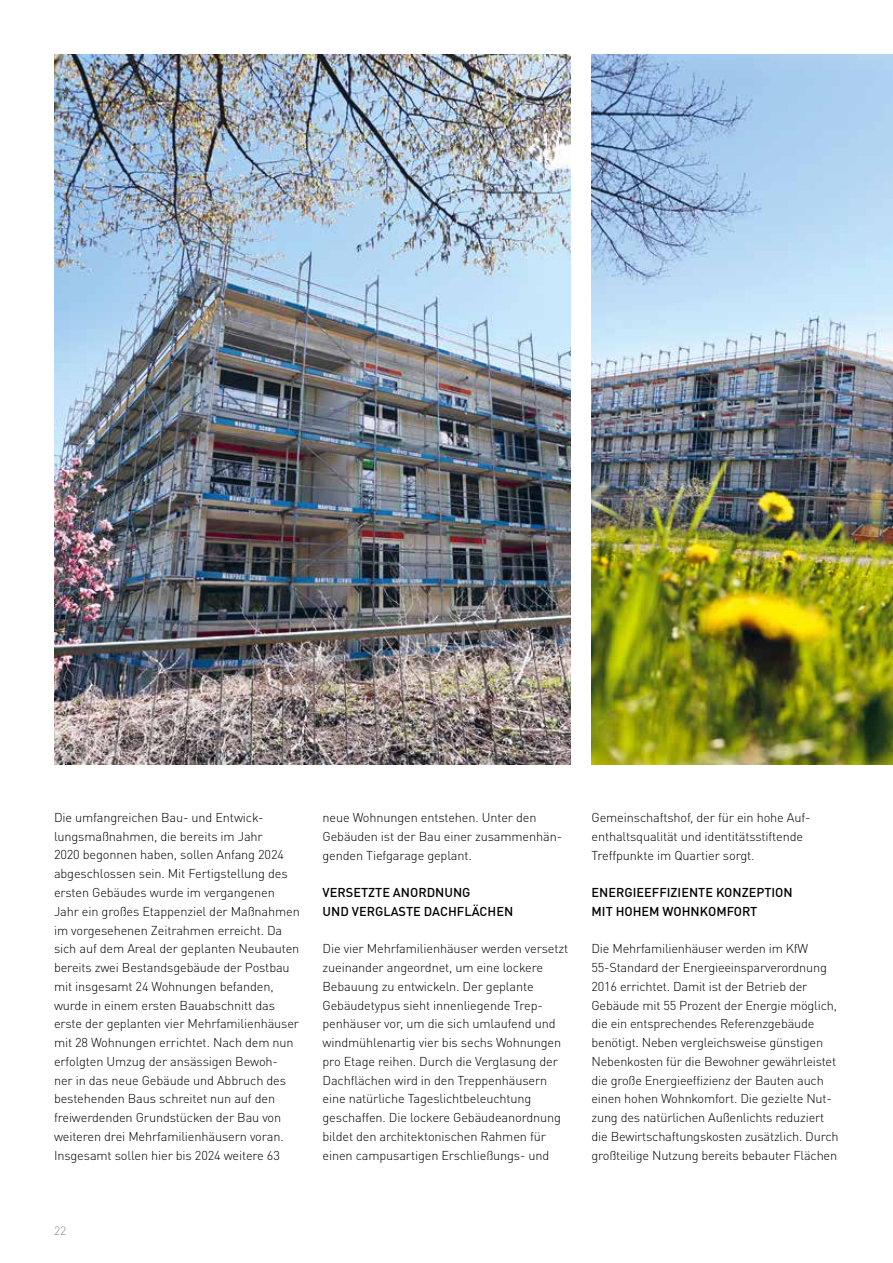
<style>
.page{position:relative;width:893px;height:1263px;background:#fff}
.page>*{position:absolute;margin:0;border:0;box-sizing:border-box;transform-origin:0 0}
.t1{font:300 12.75px/18.8px "DIN Pro";letter-spacing:-.01em;color:#000}
.t2{font:500 12.75px/18.8px "DIN Pro";color:#000}
.t3{font:300 12px "DIN Pro";color:#878787}
</style>
<div class="page">
<img style="left:591px;top:54px;width:302px;height:710px">
<img style="left:54px;top:54px;width:516px;height:710px">
<p class="t1" style="left:54px;top:807px;width:247px">Die umfangreichen Bau- und Entwick&shy;lungsmaßnahmen, die bereits im Jahr<br>2020 begonnen haben, sollen Anfang 2024 abgeschlossen sein. Mit Fertigstellung des ersten Gebäudes wurde im vergangenen Jahr ein großes Etappenziel der Maßnahmen im vorgesehenen Zeitrahmen erreicht. Da sich auf dem Areal der geplanten Neubauten bereits zwei Bestandsgebäude der Postbau mit insgesamt 24 Wohnungen befanden, wurde in einem ersten Bauabschnitt das erste der geplanten vier Mehrfamilienhäuser mit 28 Wohnungen errichtet. Nach dem nun erfolgten Umzug der ansässigen Bewoh&shy;ner in das neue Gebäude und Abbruch des bestehenden Baus schreitet nun auf den freiwerdenden Grundstücken der Bau von weiteren drei Mehrfamilienhäusern voran.<br>Insgesamt sollen hier bis 2024 weitere 63</p>
<p class="t1" style="left:323px;top:807px;width:241px">neue Wohnungen entstehen. Unter den<br>Gebäuden ist der Bau einer zusammenhän&shy;genden Tiefgarage geplant.</p>
<p class="t2" style="left:323px;top:882px;width:192px">VERSETZTE ANORDNUNG<br>UND VERGLASTE DACHFLÄCHEN</p>
<p class="t1" style="left:323px;top:938px;width:247px">Die vier Mehrfamilienhäuser werden versetzt zueinander angeordnet, um eine lockere Bebauung zu entwickeln. Der geplante Gebäudetypus sieht innenliegende Trep&shy;penhäuser vor, um die sich umlaufend und windmühlenartig vier bis sechs Wohnungen pro Etage reihen. Durch die Verglasung der Dachflächen wird in den Treppenhäusern eine natürliche Tageslichtbeleuchtung geschaffen. Die lockere Gebäudeanordnung bildet den architektonischen Rahmen für einen campusartigen Erschließungs- und</p>
<p class="t1" style="left:591px;top:807px;width:221px">Gemeinschaftshof, der für ein hohe Auf&shy;enthaltsqualität und identitätsstiftende<br>Treffpunkte im Quartier sorgt.</p>
<p class="t2" style="left:592px;top:882px;width:203px">ENERGIEEFFIZIENTE KONZEPTION<br>MIT HOHEM WOHNKOMFORT</p>
<p class="t1" style="left:591px;top:938px;width:249px">Die Mehrfamilienhäuser werden im KfW 55-Standard der Energieeinsparverordnung 2016 errichtet. Damit ist der Betrieb der Gebäude mit 55 Prozent der Energie möglich, die ein entsprechendes Referenzgebäude benötigt. Neben vergleichsweise günstigen Nebenkosten für die Bewohner gewährleistet die große Energieeffizienz der Bauten auch einen hohen Wohnkomfort. Die gezielte Nut&shy;zung des natürlichen Außenlichts reduziert die Bewirtschaftungskosten zusätzlich. Durch großteilige Nutzung bereits bebauter Flächen</p>
<p class="t3" style="left:54px;top:1222px;width:14px">22</p>
</div>
